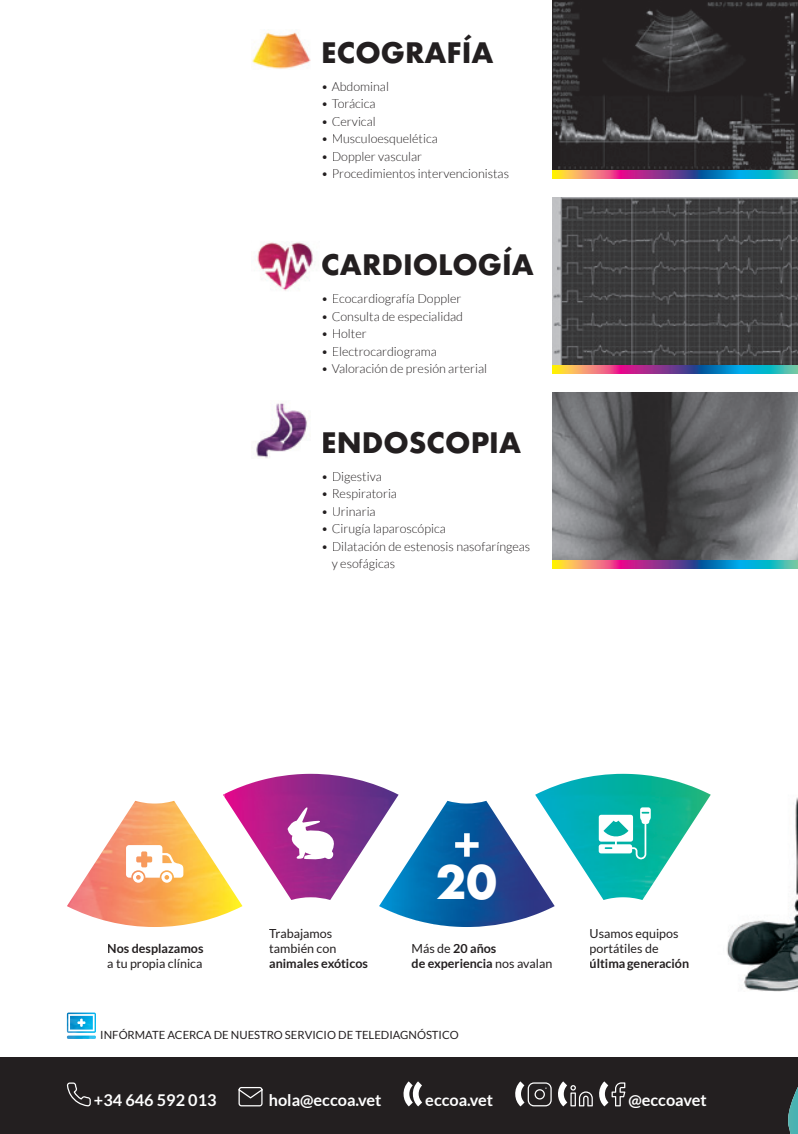
<style>
.page{position:relative;width:798px;height:1134px;background:#fff}
.page>*{position:absolute;margin:0;border:0;box-sizing:border-box;transform-origin:0 0}
.t1{font:700 44.75px "Futura";color:#fff}
.t2{font:700 27.5px "Futura";color:#231f20}
.t3{font:700 16.25px "Lato";color:#fff}
.t4{font:300 12.5px/17.5px "Lato";color:#231f20}
.t5{font:700 12.5px/15px "Lato";color:#231f20}
.t6{font:12.5px/15px "Lato";color:#231f20}
.t7{font:11.25px "Lato";color:#231f20}
.s1{font-weight:400}
</style>
<div class="page">
<div style="left:552px;top:0;width:245px;height:16px;background:#231f20"></div>
<img style="left:698px;top:373px;width:99px;height:619px">
<img style="left:552px;top:197px;width:245px;height:168px">
<img style="left:552px;top:392px;width:245px;height:168px">
<img style="left:317px;top:774px;width:80px;height:20px">
<img style="left:224px;top:774px;width:93px;height:20px">
<svg style="left:223px;top:794px;width:175px;height:106px"></svg>
<img style="left:67px;top:801px;width:175px;height:105px">
<svg style="left:135px;top:801px;width:39px;height:2px"></svg>
<img style="left:67px;top:906px;width:175px;height:21px">
<svg style="left:126px;top:845px;width:57px;height:38px"></svg>
<img style="left:625px;top:774px;width:8px;height:15px">
<img style="left:548px;top:774px;width:77px;height:15px">
<img style="left:379px;top:801px;width:139px;height:126px">
<img style="left:252px;top:32px;width:59px;height:37px">
<img style="left:257px;top:242px;width:58px;height:49px">
<img style="left:255px;top:403px;width:53px;height:55px">
<div style="left:0;top:1059px;width:797px;height:75px;background:#231f20"></div>
<hr style="left:0;top:1057px;width:797px;height:1px;background:#231f20">
<hr style="left:0;top:1058px;width:797px;height:1px;background:#231f20">
<svg style="left:67px;top:1082px;width:24px;height:24px"></svg>
<svg style="left:238px;top:1087px;width:24px;height:19px"></svg>
<svg style="left:401px;top:1081px;width:21px;height:25px"></svg>
<svg style="left:512px;top:1081px;width:113px;height:25px"></svg>
<svg style="left:552px;top:365px;width:245px;height:8px;background:#787898"></svg>
<img style="left:552px;top:1px;width:245px;height:169px">
<svg style="left:552px;top:170px;width:245px;height:8px;background:#787898"></svg>
<svg style="left:552px;top:560px;width:245px;height:8px;background:#787898"></svg>
<svg style="left:67px;top:1012px;width:29px;height:2px"></svg>
<img style="left:67px;top:1013px;width:28px;height:20px">
<img style="left:70px;top:1016px;width:23px;height:13px">
<img style="left:67px;top:1035px;width:29px;height:4px">
<svg style="left:447px;top:789px;width:263px;height:131px"></svg>
<img style="left:787px;top:1087px;width:10px;height:47px">
<h2 class="t2" style="left:321px;top:33px;width:174px">ECOGRAFÍA</h2>
<p class="t4" style="left:321px;top:78px;width:69px">• Abdominal</p>
<p class="t4" style="left:321px;top:95px;width:56px">• Torácica</p>
<p class="t4" style="left:321px;top:113px;width:56px">• Cervical</p>
<p class="t4" style="left:321px;top:130px;width:118px">• Musculoesquelética</p>
<p class="t4" style="left:321px;top:148px;width:102px">• Doppler vascular</p>
<p class="t4" style="left:321px;top:165px;width:189px">• Procedimientos intervencionistas</p>
<h2 class="t2" style="left:321px;top:245px;width:214px">CARDIOLOGÍA</h2>
<p class="t4" style="left:321px;top:290px;width:142px">• Ecocardiografía Doppler</p>
<p class="t4" style="left:321px;top:308px;width:143px">• Consulta de especialidad</p>
<p class="t4" style="left:321px;top:325px;width:47px">• Holter</p>
<p class="t4" style="left:321px;top:343px;width:117px">• Electrocardiograma</p>
<p class="t4" style="left:321px;top:360px;width:167px">• Valoración de presión arterial</p>
<h2 class="t2" style="left:321px;top:422px;width:201px">ENDOSCOPIA</h2>
<p class="t4" style="left:321px;top:467px;width:62px">• Digestiva</p>
<p class="t4" style="left:321px;top:485px;width:77px">• Respiratoria</p>
<p class="t4" style="left:321px;top:502px;width:56px">• Urinaria</p>
<p class="t4" style="left:321px;top:520px;width:126px">• Cirugía laparoscópica</p>
<p class="t4" style="left:331px;top:537px;width:200px;text-indent:-11px">• Dilatación de estenosis nasofaríngeas y esofágicas</p>
<p class="t5" style="left:107px;top:941px;width:98px">Nos desplazamos</p>
<p class="t6" style="left:107px;top:956px;width:97px">a tu propia clínica</p>
<p class="t6" style="left:269px;top:926px;width:69px">Trabajamos también con</p>
<p class="t5" style="left:269px;top:956px;width:100px">animales exóticos</p>
<h1 class="t1" style="left:435px;top:850px;width:62px">20</h1>
<p class="t5" style="left:411px;top:941px;width:142px"><span class="s1">Más de</span> 20 años<br>de experiencia <span class="s1">nos avalan</span></p>
<p class="t7" style="left:100px;top:1028px;width:360px">INFÓRMATE ACERCA DE NUESTRO SERVICIO DE TELEDIAGNÓSTICO</p>
<p class="t6" style="left:589px;top:926px;width:90px">Usamos equipos portátiles de</p>
<p class="t5" style="left:589px;top:956px;width:101px">última generación</p>
<h3 class="t3" style="left:94px;top:1091px;width:124px">+34 646 592 013</h3>
<h3 class="t3" style="left:269px;top:1091px;width:114px">hola@eccoa.vet</h3>
<h3 class="t3" style="left:425px;top:1091px;width:69px">eccoa.vet</h3>
<h3 class="t3" style="left:628px;top:1091px;width:80px">@eccoavet</h3>
</div>
